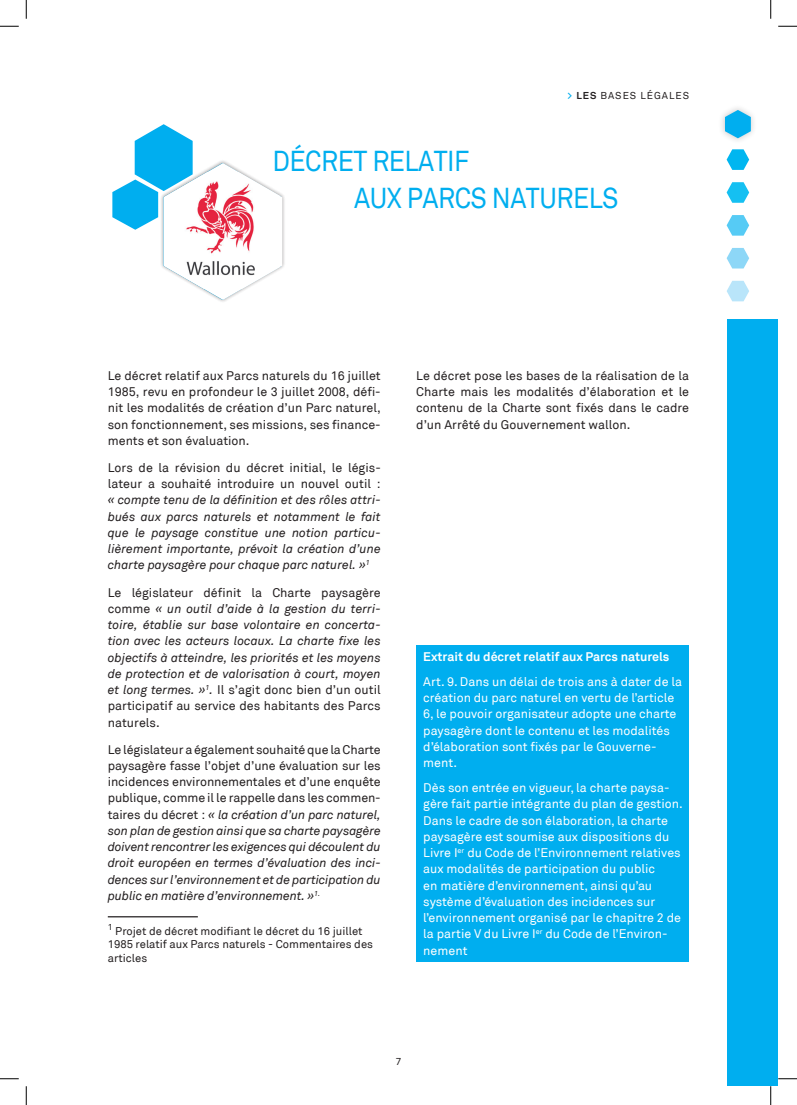
<style>
.page{position:relative;width:797px;height:1105px;background:#fff}
.page>*{position:absolute;margin:0;border:0;box-sizing:border-box;transform-origin:0 0}
.t1{font:28.75px/37.1px "Akkurat";letter-spacing:-.02em;color:#00aeef;scale:.9 1}
.t2{font:italic 12.5px/16.2px "Akkurat";color:#231f20;text-align:justify}
.t3{font:12.5px/16.2px "Akkurat";color:#fff}
.t4{font:12.5px/16.2px "Akkurat";color:#231f20;text-align:justify}
.t5{font:700 12.5px "Akkurat";color:#fff}
.t6{font:11.25px/13.5px "Akkurat";color:#231f20}
.t7{font:10px "Akkurat";letter-spacing:.095em;color:#231f20}
.s1{font-weight:700;color:#00aeef}
.s2{font-weight:700}
.s3{font-style:normal}
</style>
<div class="page">
<div style="left:727px;top:319px;width:50px;height:767px;background:#00aeef"></div>
<div style="left:718px;top:104px;width:39px;height:40px;background:#231f20;opacity:.25"></div>
<svg style="left:725px;top:110px;width:25px;height:28px"></svg>
<svg style="left:726px;top:149px;width:23px;height:21px"></svg>
<svg style="left:726px;top:182px;width:23px;height:21px"></svg>
<svg style="left:726px;top:215px;width:23px;height:21px"></svg>
<svg style="left:726px;top:248px;width:23px;height:20px"></svg>
<svg style="left:726px;top:281px;width:23px;height:20px"></svg>
<div style="left:160px;top:160px;width:126px;height:144px;background:#231f20;opacity:.25"></div>
<svg style="left:112px;top:124px;width:170px;height:176px"></svg>
<img style="left:164px;top:172px;width:116px;height:117px">
<hr style="left:108px;top:916px;width:90px;height:1px;background:#231f20">
<div style="left:416px;top:645px;width:273px;height:317px;background:#00aeef"></div>
<svg style="left:0;top:25px;width:19px;height:2px"></svg>
<svg style="left:778px;top:25px;width:19px;height:2px"></svg>
<svg style="left:0;top:1078px;width:19px;height:1px"></svg>
<svg style="left:778px;top:1078px;width:19px;height:1px"></svg>
<svg style="left:25px;top:0;width:2px;height:19px"></svg>
<svg style="left:25px;top:1086px;width:2px;height:19px"></svg>
<svg style="left:770px;top:0;width:1px;height:19px"></svg>
<svg style="left:770px;top:1086px;width:1px;height:19px"></svg>
<p class="t7" style="left:567px;top:90px;width:123px"><span class="s1">&gt;</span> <span class="s2">LES</span> BASES LÉGALES</p>
<h1 class="t1" style="left:354px;top:143px;width:295px;text-indent:-81px">DÉCRET RELATIF<br>AUX PARCS NATURELS</h1>
<p class="t4" style="left:108px;top:368px;width:274px">Le décret relatif aux Parcs naturels du 16 juillet 1985, revu en profondeur le 3 juillet 2008, défi&shy;nit les modalités de création d’un Parc naturel, son fonctionnement, ses missions, ses finance&shy;ments et son évaluation.</p>
<p class="t4" style="left:108px;top:460px;width:274px">Lors de la révision du décret initial, le légis&shy;lateur a souhaité introduire un nouvel outil :</p>
<p class="t2" style="left:108px;top:492px;width:274px">« compte tenu de la définition et des rôles attri&shy;bués aux parcs naturels et notamment le fait que le paysage constitue une notion particu&shy;lièrement importante, prévoit la création d’une charte paysagère pour chaque parc naturel. »<sup>1</sup></p>
<p class="t2" style="left:108px;top:584px;width:274px"><span class="s3">Le législateur définit la Charte paysagère comme</span> « un outil d’aide à la gestion du terri&shy;toire, établie sur base volontaire en concerta&shy;tion avec les acteurs locaux. La charte fixe les objectifs à atteindre, les priorités et les moyens de protection et de valorisation à court, moyen et long termes. »<sup>1</sup>. <span class="s3">Il s’agit donc bien d’un outil participatif au service des habitants des Parcs naturels.</span></p>
<p class="t2" style="left:108px;top:741px;width:274px"><span class="s3">Le législateur a également souhaité que la Charte paysagère fasse l’objet d’une évaluation sur les incidences environnementales et d’une enquête publique, comme il le rappelle dans les commen&shy;taires du décret :</span> « la création d’un parc naturel, son plan de gestion ainsi que sa charte paysagère doivent rencontrer les exigences qui découlent du droit européen en termes d’évaluation des inci&shy;dences sur l’environnement et de participation du public en matière d’environnement. »<sup>1.</sup></p>
<p class="t6" style="left:108px;top:924px;width:267px"><sup>1</sup> Projet de décret modifiant le décret du 16 juillet<br>1985 relatif aux Parcs naturels - Commentaires des articles</p>
<p class="t4" style="left:416px;top:368px;width:274px">Le décret pose les bases de la réalisation de la Charte mais les modalités d’élaboration et le contenu de la Charte sont fixés dans le cadre d’un Arrêté du Gouvernement wallon.</p>
<p class="t5" style="left:423px;top:649px;width:248px">Extrait du décret relatif aux Parcs naturels</p>
<p class="t3" style="left:423px;top:674px;width:260px">Art. 9. Dans un délai de trois ans à dater de la création du parc naturel en vertu de l’article 6, le pouvoir organisateur adopte une charte paysagère dont le contenu et les modalités d’élaboration sont fixés par le Gouverne&shy;ment.</p>
<p class="t3" style="left:423px;top:780px;width:261px">Dès son entrée en vigueur, la charte paysa&shy;gère fait partie intégrante du plan de gestion.<br>Dans le cadre de son élaboration, la charte paysagère est soumise aux dispositions du Livre I<sup>er</sup> du Code de l’Environnement relatives aux modalités de participation du public<br>en matière d’environnement, ainsi qu’au système d’évaluation des incidences sur l’environnement organisé par le chapitre 2 de la partie V du Livre I<sup>er</sup> du Code de l’Environ&shy;nement</p>
<p class="t7" style="left:396px;top:1055px;width:7px">7</p>
</div>
